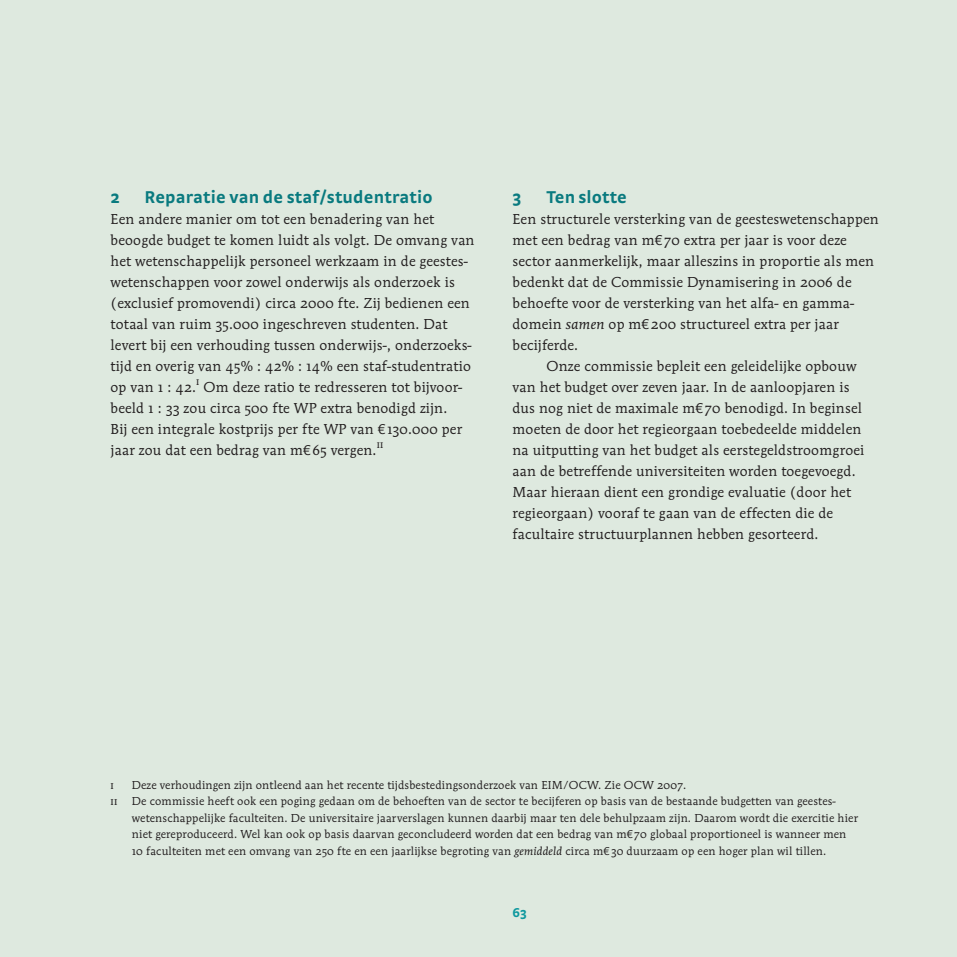
<style>
.page{position:relative;width:957px;height:957px;background:#dee9df}
.page>*{position:absolute;margin:0;border:0;box-sizing:border-box;transform-origin:0 0}
.t1{font:700 18px "Strada";letter-spacing:.01em;color:#097a7f}
.t2{font:15px/21px "Mendoza";letter-spacing:.015em;color:#231f20}
.t3{font:700 13.5px "Strada";color:#0d989e}
.t4{font:12px "Mendoza";letter-spacing:.015em;color:#231f20}
.t5{font:12px "Mendoza SC";color:#231f20}
.t6{font:11.55px "Mendoza SC";color:#231f20}
.s1{font-family:"Mendoza SC"}
.s2{font-family:"Linotype Euro Font Rto S"}
.s3{font-style:italic}
</style>
<div class="page">
<p class="t1" style="left:111px;top:190px;width:11px">2</p>
<p class="t1" style="left:145px;top:190px;width:290px">Reparatie van de staf/studentratio</p>
<p class="t2" style="left:111px;top:209px;width:365px">Een andere manier om tot een benadering van het beoogde budget te komen luidt als volgt. De omvang van het wetenschappelijk personeel werkzaam in de geestes&shy;wetenschappen voor zowel onderwijs als onderzoek is (exclusief promovendi) circa <span class="s1">2000</span> fte. Zij bedienen een totaal van ruim <span class="s1">35</span>.<span class="s1">000</span> ingeschreven studenten. Dat levert bij een verhouding tussen onderwijs-, onderzoeks&shy;tijd en overig van <span class="s1">45</span>% : <span class="s1">42</span>% : <span class="s1">14</span>% een staf-studentratio op van <span class="s1">1</span> : <span class="s1">42</span>.</p>
<p class="t6" style="left:196px;top:374px;width:5px">i</p>
<p class="t2" style="left:111px;top:377px;width:353px;text-indent:93px">Om deze ratio te redresseren tot bijvoor&shy;beeld <span class="s1">1</span> : <span class="s1">33</span> zou circa <span class="s1">500</span> fte WP extra benodigd zijn.<br>Bij een integrale kostprijs per fte WP van <span class="s2">F</span><span class="s1">130</span>.<span class="s1">000</span> per jaar zou dat een bedrag van m<span class="s2">F</span><span class="s1">65</span> vergen.</p>
<p class="t6" style="left:377px;top:437px;width:8px">ii</p>
<p class="t1" style="left:512px;top:190px;width:10px">3</p>
<p class="t1" style="left:546px;top:190px;width:82px">Ten slotte</p>
<p class="t2" style="left:512px;top:209px;width:368px">Een structurele versterking van de geesteswetenschappen</p>
<p class="t2" style="left:512px;top:230px;width:336px">met een bedrag van m<span class="s2">F</span><span class="s1">70</span> extra per jaar is voor deze</p>
<p class="t2" style="left:512px;top:251px;width:363px">sec tor aanmerkelijk, maar alleszins in proportie als men</p>
<p class="t2" style="left:512px;top:272px;width:340px">bedenkt dat de Commissie Dynamisering in <span class="s1">2006</span> de</p>
<p class="t2" style="left:512px;top:293px;width:343px">behoefte voor de versterking van het alfa- en gamma-</p>
<p class="t2" style="left:512px;top:314px;width:328px">domein <span class="s3">samen</span> op m<span class="s2">F</span><span class="s1">200</span> structureel extra per jaar</p>
<p class="t2" style="left:512px;top:335px;width:67px">becijferde.</p>
<p class="t2" style="left:546px;top:356px;width:311px">Onze commissie bepleit een geleidelijke opbouw</p>
<p class="t2" style="left:512px;top:377px;width:338px">van het budget over zeven jaar. In de aanloopjaren is</p>
<p class="t2" style="left:512px;top:398px;width:351px">dus nog niet de maximale m<span class="s2">F</span><span class="s1">70</span> benodigd. In beginsel</p>
<p class="t2" style="left:512px;top:419px;width:350px">moeten de door het regieorgaan toebedeelde middelen</p>
<p class="t2" style="left:512px;top:440px;width:353px">na uitputting van het budget als eerstegeldstroomgroei</p>
<p class="t2" style="left:512px;top:461px;width:345px">aan de betreffende universiteiten worden toegevoegd.</p>
<p class="t2" style="left:512px;top:482px;width:340px">Maar hieraan dient een grondige evaluatie (door het</p>
<p class="t2" style="left:512px;top:503px;width:322px">regieorgaan) vooraf te gaan van de effecten die de</p>
<p class="t2" style="left:512px;top:524px;width:307px">facultaire structuurplannen hebben gesorteerd.</p>
<p class="t5" style="left:111px;top:777px;width:5px">i</p>
<p class="t4" style="left:132px;top:780px;width:556px">Deze verhoudingen zijn ontleend aan het recente tijdsbestedingsonderzoek van EIM/OCW. Zie OCW <span class="s1">2007</span>.</p>
<p class="t4" style="left:111px;top:797px;width:727px"><span class="s1">ii</span> De commissie heeft ook een poging gedaan om de behoeften van de sector te becijferen op basis van de bestaande budgetten van geestes-</p>
<p class="t4" style="left:132px;top:813px;width:727px">wetenschappelijke faculteiten. De universitaire jaarverslagen kunnen daarbij maar ten dele behulpzaam zijn. Daarom wordt die exercitie hier</p>
<p class="t4" style="left:132px;top:830px;width:716px">niet gereproduceerd. Wel kan ook op basis daarvan geconcludeerd worden dat een bedrag van m<span class="s2">F</span><span class="s1">70</span> globaal proportioneel is wanneer men</p>
<p class="t4" style="left:132px;top:846px;width:696px"><span class="s1">10</span> faculteiten met een omvang van <span class="s1">250</span> fte en een jaarlijkse begroting van <span class="s3">gemiddeld</span> circa m<span class="s2">F</span><span class="s1">30</span> duurzaam op een hoger plan wil tillen.</p>
<p class="t3" style="left:512px;top:907px;width:16px">63</p>
</div>
